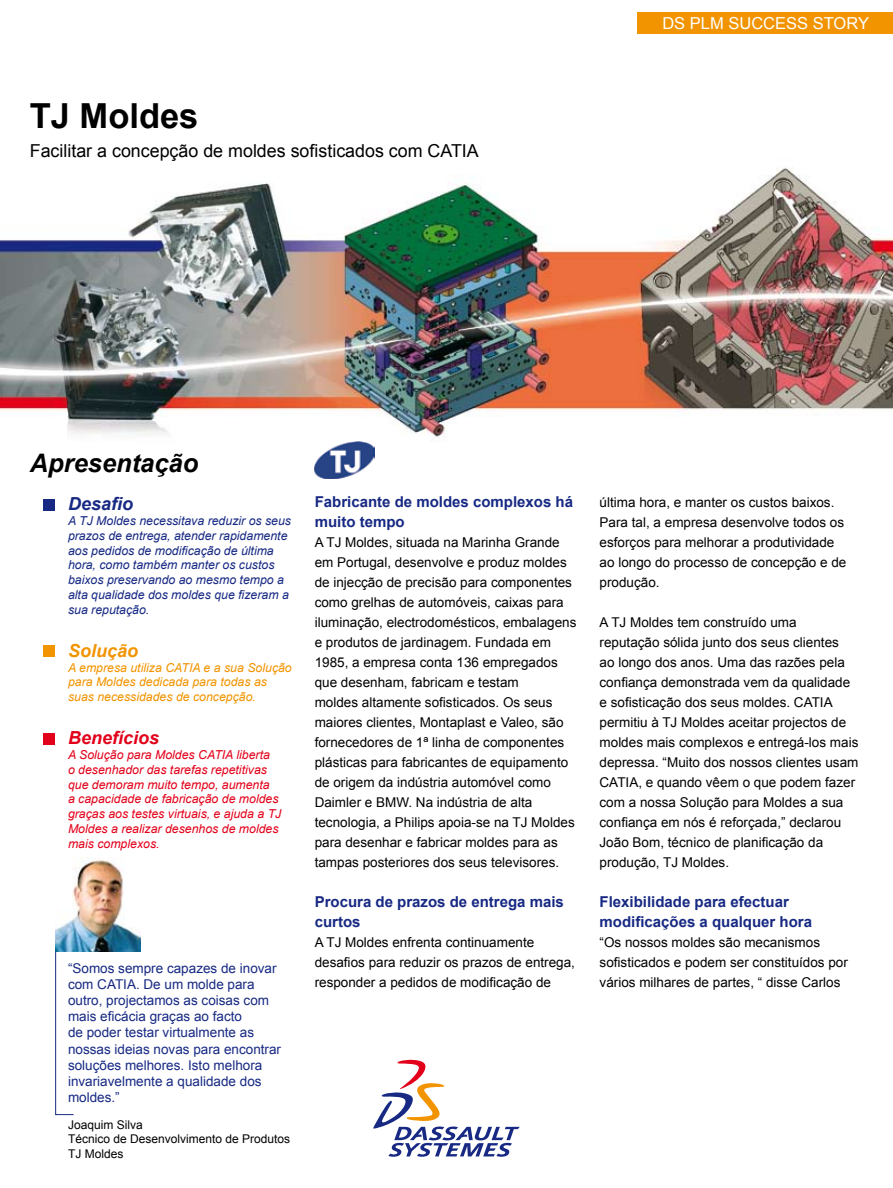
<style>
.page{position:relative;width:893px;height:1188px;background:#fff}
.page>*{position:absolute;margin:0;border:0;box-sizing:border-box;transform-origin:0 0}
.t1{font:700 34.5px "Arial";color:#000}
.t2{font:italic 700 25.5px "Arial";color:#000}
.t3{font:italic 700 18px "Arial";color:#e2001a}
.t4{font:italic 700 18px "Arial";color:#172983}
.t5{font:italic 700 18px "Arial";color:#f29400}
.t6{font:17.85px "Arial";color:#000}
.t7{font:16.5px "Arial";color:#fff}
.t8{font:700 15px/20px "Arial";color:#172983}
.t9{font:13.5px/20px "Arial";color:#000}
.t10{font:13.5px/16.2px "Arial";color:#172983}
.t11{font:italic 12.3px/14.7px "Arial";color:#172983}
.t12{font:italic 12.3px/14.7px "Arial";color:#e2001a}
.t13{font:italic 12.3px/14.7px "Arial";color:#f29400}
.t14{font:12px/14.4px "Arial";color:#000}
</style>
<div class="page">
<div style="left:638px;top:13px;width:255px;height:21px;background:#f29400"></div>
<img style="left:0;top:167px;width:893px;height:305px">
<div style="left:43px;top:499px;width:11px;height:11px;background:#172983"></div>
<div style="left:43px;top:646px;width:11px;height:11px;background:#f29400"></div>
<div style="left:43px;top:733px;width:11px;height:11px;background:#e2001a"></div>
<svg style="left:373px;top:1059px;width:147px;height:98px"></svg>
<svg style="left:55px;top:951px;width:21px;height:164px"></svg>
<img style="left:55px;top:857px;width:85px;height:94px">
<img style="left:315px;top:441px;width:59px;height:37px">
<h1 class="t1" style="left:30px;top:93px;width:170px">TJ Moldes</h1>
<h3 class="t6" style="left:30px;top:139px;width:451px">Facilitar a concepção de moldes sofisticados com CATIA</h3>
<p class="t7" style="left:662px;top:13px;width:208px">DS PLM SUCCESS STORY</p>
<h2 class="t2" style="left:30px;top:446px;width:170px">Apresentação</h2>
<h3 class="t4" style="left:68px;top:492px;width:67px">Desafio</h3>
<p class="t11" style="left:68px;top:514px;width:225px">A TJ Moldes necessitava reduzir os seus prazos de entrega, atender rapidamente aos pedidos de modificação de última hora, como também manter os custos baixos preservando ao mesmo tempo a alta qualidade dos moldes que fizeram a sua reputação.</p>
<h3 class="t5" style="left:68px;top:639px;width:72px">Solução</h3>
<p class="t13" style="left:68px;top:660px;width:225px">A empresa utiliza CATIA e a sua Solução para Moldes dedicada para todas as suas necessidades de concepção.</p>
<h3 class="t3" style="left:68px;top:726px;width:93px">Benefícios</h3>
<p class="t12" style="left:68px;top:748px;width:215px">A Solução para Moldes CATIA liberta<br>o desenhador das tarefas repetitivas que demoram muito tempo, aumenta<br>a capacidade de fabricação de moldes graças aos testes virtuais, e ajuda a TJ Moldes a realizar desenhos de moldes mais complexos.</p>
<p class="t10" style="left:68px;top:960px;width:215px">“Somos sempre capazes de inovar com CATIA. De um molde para outro, projectamos as coisas com mais eficácia graças ao facto<br>de poder testar virtualmente as nossas ideias novas para encontrar soluções melhores. Isto melhora invariavelmente a qualidade dos moldes.”</p>
<p class="t14" style="left:68px;top:1118px;width:224px">Joaquim Silva<br>Técnico de Desenvolvimento de Produtos<br>TJ Moldes</p>
<p class="t8" style="left:315px;top:493px;width:260px">Fabricante de moldes complexos há muito tempo</p>
<p class="t9" style="left:315px;top:533px;width:263px">A TJ Moldes, situada na Marinha Grande em Portugal, desenvolve e produz moldes de injecção de precisão para componentes como grelhas de automóveis, caixas para iluminação, electrodomésticos, embalagens e produtos de jardinagem. Fundada em 1985, a empresa conta 136 empregados que desenham, fabricam e testam<br>moldes altamente sofisticados. Os seus maiores clientes, Montaplast e Valeo, são fornecedores de 1ª linha de componentes plásticas para fabricantes de equipamento de origem da indústria automóvel como Daimler e BMW. Na indústria de alta tecnologia, a Philips apoia-se na TJ Moldes para desenhar e fabricar moldes para as tampas posteriores dos seus televisores.</p>
<p class="t8" style="left:315px;top:892px;width:251px">Procura de prazos de entrega mais curtos</p>
<p class="t9" style="left:315px;top:932px;width:262px">A TJ Moldes enfrenta continuamente desafios para reduzir os prazos de entrega, responder a pedidos de modificação de</p>
<p class="t9" style="left:600px;top:493px;width:248px">última hora, e manter os custos baixos.<br>Para tal, a empresa desenvolve todos os esforços para melhorar a produtividade ao longo do processo de concepção e de produção.</p>
<p class="t9" style="left:600px;top:613px;width:260px">A TJ Moldes tem construído uma reputação sólida junto dos seus clientes<br>ao longo dos anos. Uma das razões pela confiança demonstrada vem da qualidade e sofisticação dos seus moldes. CATIA permitiu à TJ Moldes aceitar projectos de moldes mais complexos e entregá-los mais depressa. “Muito dos nossos clientes usam CATIA, e quando vêem o que podem fazer com a nossa Solução para Moldes a sua confiança em nós é reforçada,” declarou João Bom, técnico de planificação da produção, TJ Moldes.</p>
<p class="t8" style="left:600px;top:892px;width:214px">Flexibilidade para efectuar modificações a qualquer hora</p>
<p class="t9" style="left:600px;top:932px;width:250px">“Os nossos moldes são mecanismos sofisticados e podem ser constituídos por vários milhares de partes, “ disse Carlos</p>
</div>
